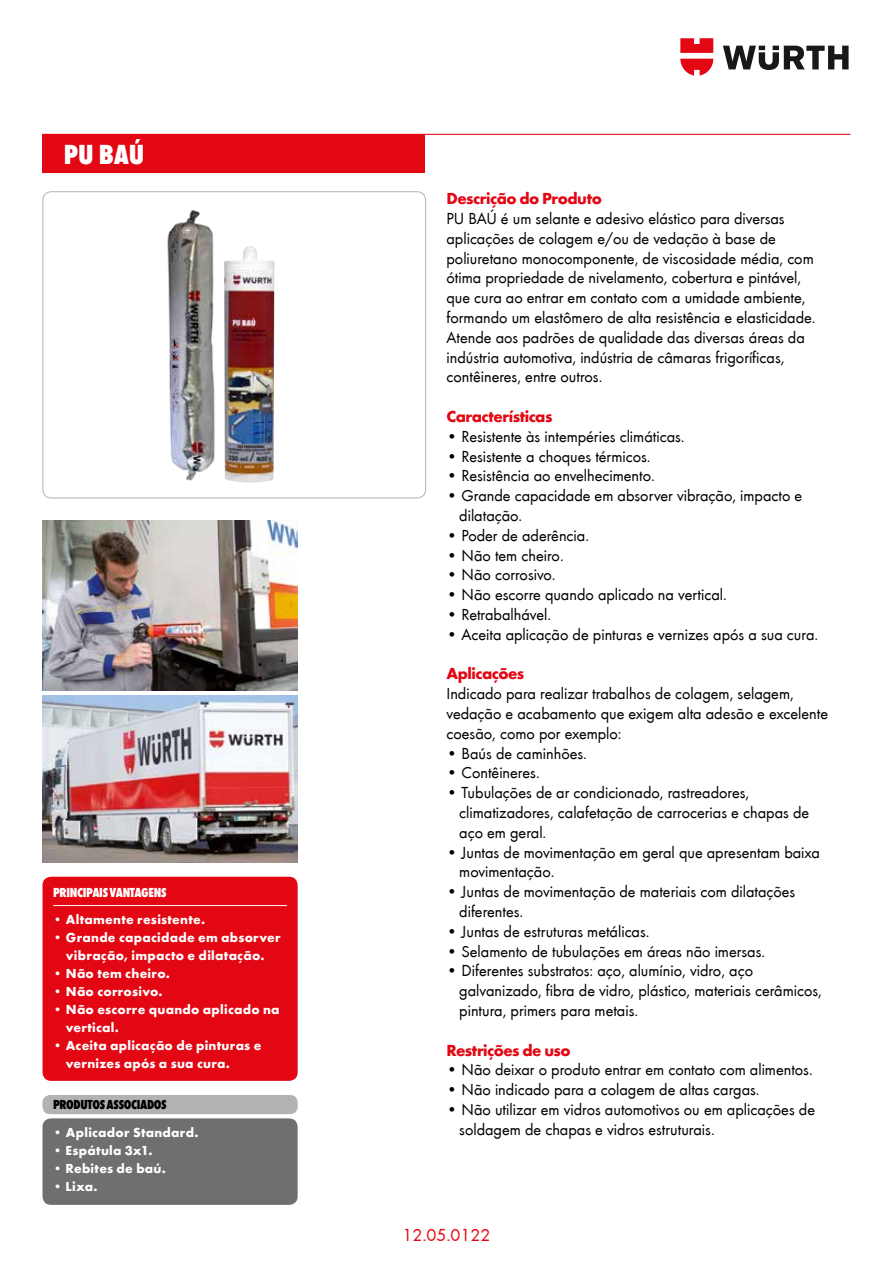
<style>
.page{position:relative;width:893px;height:1263px;background:#fff}
.page>*{position:absolute;margin:0;border:0;box-sizing:border-box;transform-origin:0 0}
.t1{font:800 condensed 28.5px "Wuerth";color:#fff}
.t2{font:18px "Wuerth";color:#e30613}
.t3{font:16.5px/19.8px "Wuerth";color:#000}
.t4{font:700 16.5px "Wuerth";letter-spacing:-.03em;color:#e30613}
.t5{font:700 13.5px/18px "Wuerth";letter-spacing:.02em;color:#fff}
.t6{font:800 condensed 13.5px "Wuerth";letter-spacing:-.025em;color:#fff}
.t7{font:800 condensed 13.5px "Wuerth";letter-spacing:-.025em;color:#000}
</style>
<div class="page">
<hr style="left:43px;top:134px;width:807px;height:1px;background:#e30613">
<div style="left:43px;top:134px;width:382px;height:38px;background:#e30613"></div>
<svg style="left:723px;top:46px;width:126px;height:24px"></svg>
<svg style="left:680px;top:38px;width:33px;height:38px"></svg>
<div style="left:43px;top:191px;width:383px;height:307px;border:1px solid #b3b2b2;border-radius:9px"></div>
<div style="left:43px;top:877px;width:255px;height:204px;background:#e30613;border-radius:9px"></div>
<div style="left:43px;top:1118px;width:255px;height:87px;background:#706f6f;border-radius:9px"></div>
<div style="left:43px;top:1095px;width:255px;height:19px;background:#b3b2b2;border-radius:7px"></div>
<hr style="left:53px;top:905px;width:234px;height:1px;background:#fff">
<img style="left:43px;top:520px;width:255px;height:170px">
<img style="left:43px;top:696px;width:255px;height:166px">
<img style="left:224px;top:246px;width:51px;height:237px">
<img style="left:167px;top:210px;width:48px;height:271px">
<h1 class="t1" style="left:64px;top:135px;width:82px">PU BAÚ</h1>
<p class="t6" style="left:53px;top:883px;width:115px">PRINCIPAIS VANTAGENS</p>
<p class="t5" style="left:53px;top:909px;width:154px">• Altamente resistente.</p>
<p class="t5" style="left:53px;top:927px;width:229px;text-align:center">• Grande capacidade em absorver vibração, impacto e dilatação.</p>
<p class="t5" style="left:53px;top:963px;width:118px">• Não tem cheiro.</p>
<p class="t5" style="left:53px;top:981px;width:111px">• Não corrosivo.</p>
<p class="t5" style="left:66px;top:999px;width:215px;text-indent:-13px">• Não escorre quando aplicado na vertical.</p>
<p class="t5" style="left:66px;top:1035px;width:197px;text-indent:-13px">• Aceita aplicação de pinturas e vernizes após a sua cura.</p>
<p class="t7" style="left:53px;top:1095px;width:115px">PRODUTOS ASSOCIADOS</p>
<p class="t5" style="left:53px;top:1122px;width:147px">• Aplicador Standard.</p>
<p class="t5" style="left:53px;top:1140px;width:101px">• Espátula 3x1.</p>
<p class="t5" style="left:53px;top:1158px;width:114px">• Rebites de baú.</p>
<p class="t5" style="left:53px;top:1176px;width:46px">• Lixa.</p>
<p class="t4" style="left:446px;top:186px;width:157px">Descrição do Produto</p>
<p class="t3" style="left:446px;top:208px;width:371px">PU BAÚ é um selante e adesivo elástico para diversas aplicações de colagem e/ou de vedação à base de poliuretano monocomponente, de viscosidade média, com ótima propriedade de nivelamento, cobertura e pintável, que cura ao entrar em contato com a umidade ambiente, formando um elastômero de alta resistência e elasticidade.<br>Atende aos padrões de qualidade das diversas áreas da indústria automotiva, indústria de câmaras frigoríficas, contêineres, entre outros.</p>
<p class="t4" style="left:446px;top:404px;width:107px">Características</p>
<p class="t3" style="left:446px;top:426px;width:240px">• Resistente às intempéries climáticas.</p>
<p class="t3" style="left:446px;top:445px;width:206px">• Resistente a choques térmicos.</p>
<p class="t3" style="left:446px;top:465px;width:210px">• Resistência ao envelhecimento.</p>
<p class="t3" style="left:459px;top:485px;width:344px;text-indent:-13px">• Grande capacidade em absorver vibração, impacto e dilatação.</p>
<p class="t3" style="left:446px;top:525px;width:144px">• Poder de aderência.</p>
<p class="t3" style="left:446px;top:544px;width:119px">• Não tem cheiro.</p>
<p class="t3" style="left:446px;top:564px;width:111px">• Não corrosivo.</p>
<p class="t3" style="left:446px;top:584px;width:282px">• Não escorre quando aplicado na vertical.</p>
<p class="t3" style="left:446px;top:604px;width:106px">• Retrabalhável.</p>
<p class="t3" style="left:446px;top:624px;width:373px">• Aceita aplicação de pinturas e vernizes após a sua cura.</p>
<p class="t4" style="left:446px;top:662px;width:79px">Aplicações</p>
<p class="t3" style="left:446px;top:683px;width:383px">Indicado para realizar trabalhos de colagem, selagem, vedação e acabamento que exigem alta adesão e excelente coesão, como por exemplo:</p>
<p class="t3" style="left:446px;top:742px;width:142px">• Baús de caminhões.</p>
<p class="t3" style="left:446px;top:762px;width:95px">• Contêineres.</p>
<p class="t3" style="left:459px;top:782px;width:351px;text-indent:-13px">• Tubulações de ar condicionado, rastreadores, climatizadores, calafetação de carrocerias e chapas de aço em geral.</p>
<p class="t3" style="left:459px;top:841px;width:362px;text-indent:-13px">• Juntas de movimentação em geral que apresentam baixa movimentação.</p>
<p class="t3" style="left:459px;top:881px;width:338px;text-indent:-13px">• Juntas de movimentação de materiais com dilatações diferentes.</p>
<p class="t3" style="left:446px;top:921px;width:205px">• Juntas de estruturas metálicas.</p>
<p class="t3" style="left:446px;top:940px;width:320px">• Selamento de tubulações em áreas não imersas.</p>
<p class="t3" style="left:459px;top:960px;width:364px;text-indent:-13px">• Diferentes substratos: aço, alumínio, vidro, aço galvanizado, fibra de vidro, plástico, materiais cerâmicos, pintura, primers para metais.</p>
<p class="t4" style="left:446px;top:1038px;width:126px">Restrições de uso</p>
<p class="t3" style="left:446px;top:1059px;width:368px">• Não deixar o produto entrar em contato com alimentos.</p>
<p class="t3" style="left:446px;top:1079px;width:315px">• Não indicado para a colagem de altas cargas.</p>
<p class="t3" style="left:459px;top:1099px;width:357px;text-indent:-13px">• Não utilizar em vidros automotivos ou em aplicações de soldagem de chapas e vidros estruturais.</p>
<p class="t2" style="left:403px;top:1223px;width:89px">12.05.0122</p>
</div>
